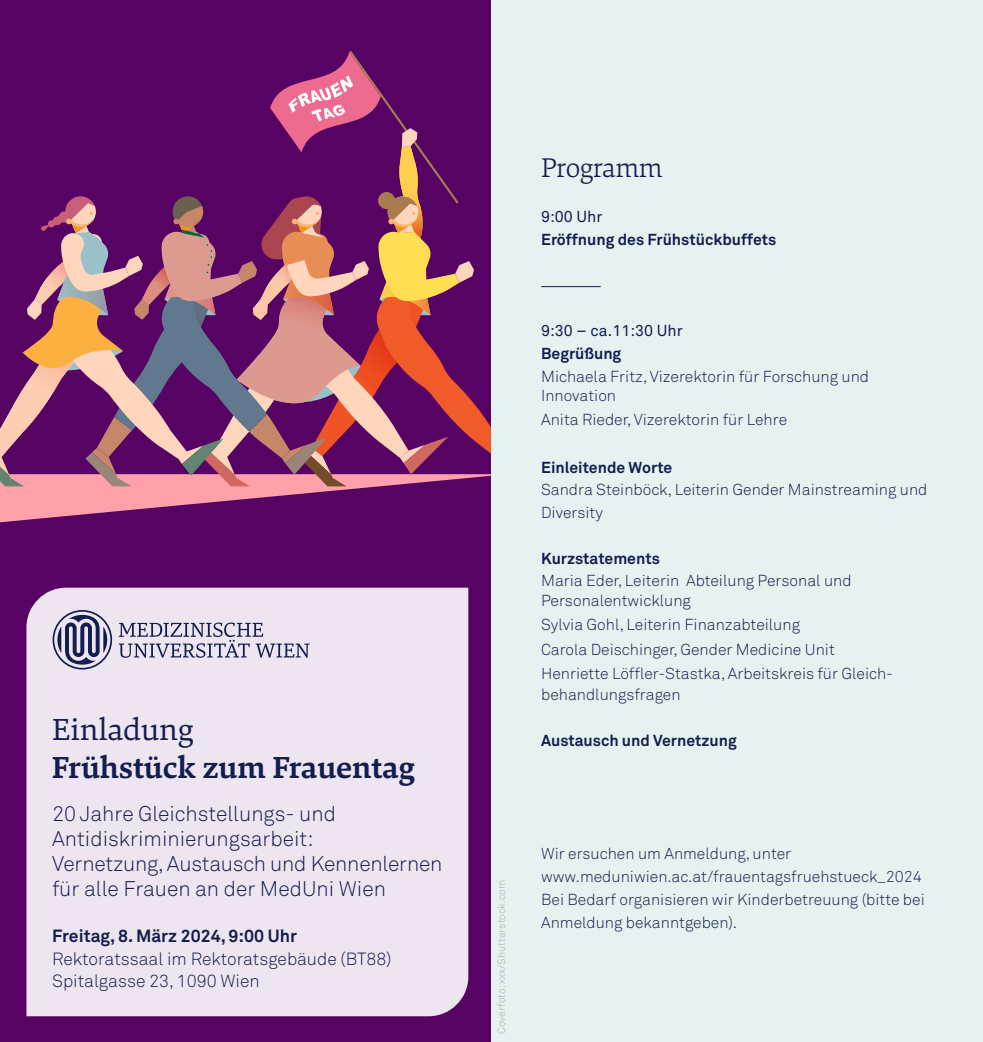
<style>
.page{position:relative;width:983px;height:1042px;background:#fff}
.page>*{position:absolute;margin:0;border:0;box-sizing:border-box;transform-origin:0 0}
.Cover_WeißF_Titel{font:700 31.5px "Danton";color:#141d50}
.Cover_weißF_Einladun{font:31.5px "Danton";color:#141d50}
.Programm{font:300 28px "Danton";letter-spacing:-.015em;color:#141d50}
.Cover_Teaser{font:300 21px/25.2px "Akkurat Pro";color:#141d50}
.Cover_weißF_Adresse{font:300 17.5px "Akkurat Pro";color:#141d50}
.Cover_weiß_Datum{font:700 17.5px "Akkurat Pro";color:#141d50}
.Fließtext{font:300 15.75px/22.8px "Akkurat Pro";color:#141d50}
.Überschrift{font:700 15.75px "Akkurat Pro";color:#141d50}
.Uhrzeit{font:15.75px "Akkurat Pro";color:#141d50}
.t1{font:300 10.5px "Akkurat Pro";color:#aeaeae}
</style>
<div class="page">
<div style="left:0;top:0;width:499px;height:1042px;background:#570363"></div>
<svg style="left:0;top:51px;width:491px;height:471px"></svg>
<div style="left:26px;top:588px;width:442px;height:428px;background:#ede5ef"></div>
<svg style="left:52px;top:610px;width:60px;height:59px;background:#9a98b2"></svg>
<svg style="left:119px;top:622px;width:190px;height:36px;background:#bdb9cc"></svg>
<div style="left:491px;top:0;width:491px;height:1042px;background:#e5f2f0"></div>
<hr style="left:541px;top:286px;width:59px;height:1px;background:#141d50">
<p class="Cover_weißF_Einladun" style="left:52px;top:709px;width:143px">Einladung</p>
<p class="Cover_WeißF_Titel" style="left:52px;top:746px;width:364px">Frühstück zum Frauentag</p>
<p class="Cover_Teaser" style="left:52px;top:800px;width:285px">20 Jahre Gleichstellungs- und</p>
<p class="Cover_Teaser" style="left:52px;top:826px;width:263px">Antidiskriminierungsarbeit:</p>
<p class="Cover_Teaser" style="left:52px;top:851px;width:392px">Vernetzung, Austausch und Kennenlernen für alle Frauen an der MedUni Wien</p>
<p class="Cover_weiß_Datum" style="left:52px;top:925px;width:246px">Freitag, 8. März 2024, 9:00 Uhr</p>
<p class="Cover_weißF_Adresse" style="left:52px;top:948px;width:341px">Rektoratssaal im Rektoratsgebäude (BT88)</p>
<p class="Cover_weißF_Adresse" style="left:52px;top:971px;width:209px">Spitalgasse 23, 1090 Wien</p>
<p class="Programm" style="left:541px;top:149px;width:123px">Programm</p>
<p class="Uhrzeit" style="left:541px;top:208px;width:63px">9:00 Uhr</p>
<p class="Überschrift" style="left:541px;top:230px;width:236px">Eröffnung des Frühstückbuffets</p>
<p class="Uhrzeit" style="left:541px;top:321px;width:143px">9:30 – ca.11:30 Uhr</p>
<p class="Überschrift" style="left:541px;top:344px;width:82px">Begrüßung</p>
<p class="Fließtext" style="left:541px;top:365px;width:329px">Michaela Fritz, Vizerektorin für Forschung und</p>
<p class="Fließtext" style="left:541px;top:384px;width:76px">Innovation</p>
<p class="Fließtext" style="left:541px;top:408px;width:247px">Anita Rieder, Vizerektorin für Lehre</p>
<p class="Überschrift" style="left:541px;top:457px;width:133px">Einleitende Worte</p>
<p class="Fließtext" style="left:541px;top:478px;width:387px">Sandra Steinböck, Leiterin Gender Mainstreaming und<br>Diversity</p>
<p class="Überschrift" style="left:541px;top:548px;width:120px">Kurzstatements</p>
<p class="Fließtext" style="left:541px;top:569px;width:312px">Maria Eder, Leiterin Abteilung Personal und</p>
<p class="Fließtext" style="left:541px;top:589px;width:151px">Personalentwicklung</p>
<p class="Fließtext" style="left:541px;top:613px;width:260px">Sylvia Gohl, Leiterin Finanzabteilung</p>
<p class="Fließtext" style="left:541px;top:638px;width:295px">Carola Deischinger, Gender Medicine Unit</p>
<p class="Fließtext" style="left:541px;top:662px;width:353px">Henriette Löffler-Stastka, Arbeitskreis für Gleich-</p>
<p class="Fließtext" style="left:541px;top:683px;width:141px">behandlungsfragen</p>
<p class="Überschrift" style="left:541px;top:730px;width:197px">Austausch und Vernetzung</p>
<p class="t1" style="left:495px;top:1033px;width:155px;rotate:-90deg">Coverfoto: xxx/Shutterstock.com</p>
<p class="Fließtext" style="left:541px;top:842px;width:251px">Wir ersuchen um Anmeldung, unter</p>
<p class="Fließtext" style="left:541px;top:865px;width:382px">www.meduniwien.ac.at/frauentagsfruehstueck_2024</p>
<p class="Fließtext" style="left:541px;top:888px;width:385px">Bei Bedarf organisieren wir Kinderbetreuung (bitte bei<br>Anmeldung bekanntgeben).</p>
</div>
